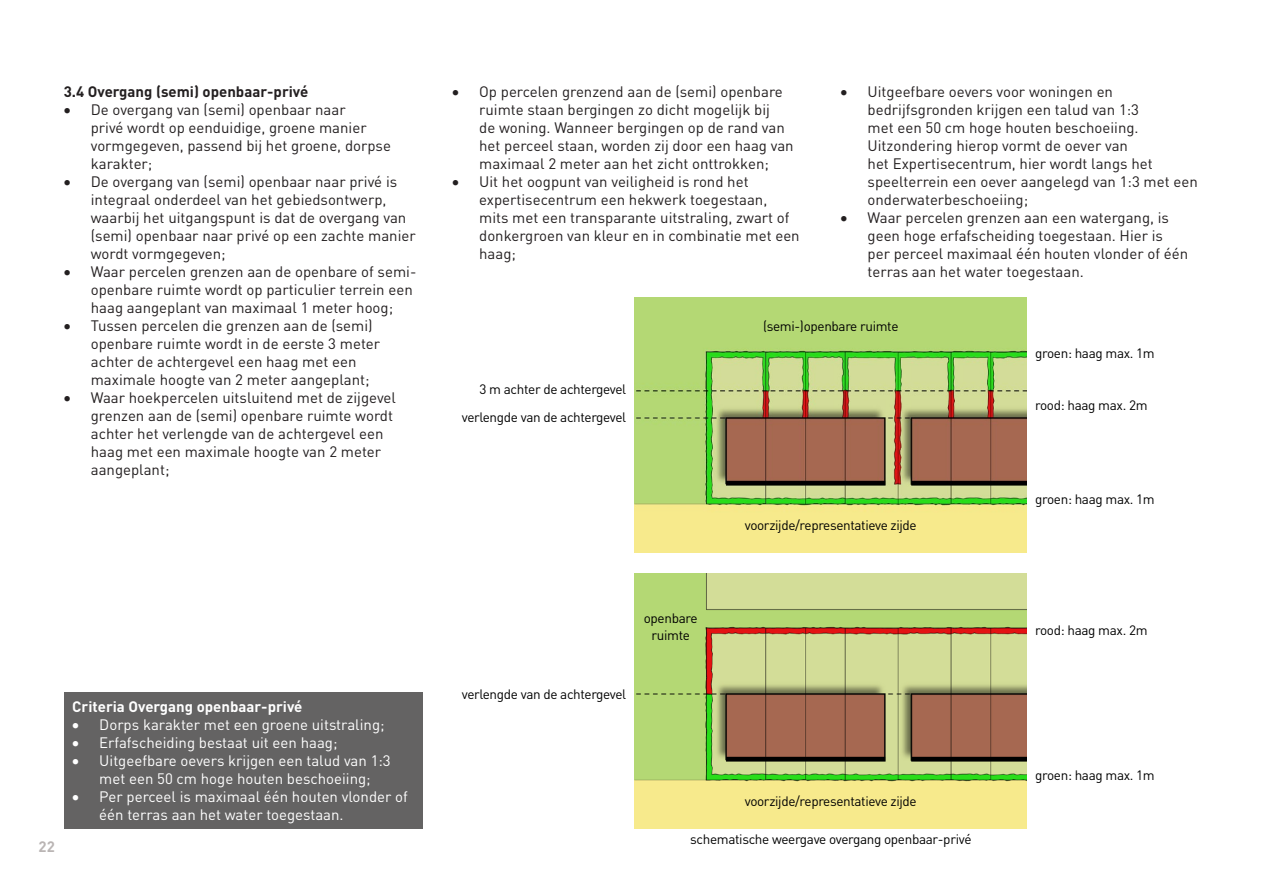
<style>
.page{position:relative;width:1263px;height:893px;background:#fff}
.page>*{position:absolute;margin:0;border:0;box-sizing:border-box;transform-origin:0 0}
.t1{font:15px/18px "DINOT";color:#231f20}
.t2{font:15px/18px "DINOT";color:#fff;text-align:center}
.t3{font:700 15px "DINOT";color:#231f20}
.t4{font:700 15px "DINOT";color:#fff}
.t5{font:700 15px "DINOT";color:#bab5b4}
.t6{font:13.5px "DINOT";letter-spacing:-.025em;color:#000}
</style>
<div class="page">
<img style="left:635px;top:298px;width:392px;height:255px">
<img style="left:635px;top:574px;width:392px;height:255px">
<div style="left:64px;top:692px;width:358px;height:137px;background:#646363"></div>
<p class="t3" style="left:64px;top:81px;width:246px">3.4 Overgang (semi) openbaar-privé</p>
<p class="t1" style="left:91px;top:99px;width:302px;text-indent:-27px">• De overgang van (semi) openbaar naar<br>privé wordt op eenduidige, groene manier vormgegeven, passend bij het groene, dorpse karakter;</p>
<p class="t1" style="left:91px;top:171px;width:326px;text-indent:-27px">• De overgang van (semi) openbaar naar privé is integraal onderdeel van het gebiedsontwerp, waarbij het uitgangspunt is dat de overgang van (semi) openbaar naar privé op een zachte manier wordt vormgegeven;</p>
<p class="t1" style="left:91px;top:261px;width:327px;text-indent:-27px">• Waar percelen grenzen aan de openbare of semi&shy;openbare ruimte wordt op particulier terrein een haag aangeplant van maximaal 1 meter hoog;</p>
<p class="t1" style="left:91px;top:315px;width:291px;text-indent:-27px">• Tussen percelen die grenzen aan de (semi) openbare ruimte wordt in de eerste 3 meter achter de achtergevel een haag met een maximale hoogte van 2 meter aangeplant;</p>
<p class="t1" style="left:91px;top:387px;width:307px;text-indent:-27px">• Waar hoekpercelen uitsluitend met de zijgevel grenzen aan de (semi) openbare ruimte wordt achter het verlengde van de achtergevel een haag met een maximale hoogte van 2 meter aangeplant;</p>
<p class="t5" style="left:39px;top:836px;width:18px">22</p>
<p class="t4" style="left:72px;top:697px;width:232px">Criteria Overgang openbaar-privé</p>
<p class="t2" style="left:72px;top:715px;width:314px">• Dorps karakter met een groene uitstraling;</p>
<p class="t2" style="left:72px;top:733px;width:267px">• Erfafscheiding bestaat uit een haag;</p>
<p class="t2" style="left:72px;top:751px;width:320px">• Uitgeefbare oevers krijgen een talud van 1:3 met een 50 cm hoge houten beschoeiing;</p>
<p class="t2" style="left:99px;top:787px;width:310px;text-align:left;text-indent:-27px">• Per perceel is maximaal één houten vlonder of één terras aan het water toegestaan.</p>
<p class="t1" style="left:479px;top:81px;width:316px;text-indent:-27px">• Op percelen grenzend aan de (semi) openbare ruimte staan bergingen zo dicht mogelijk bij<br>de woning. Wanneer bergingen op de rand van het perceel staan, worden zij door een haag van maximaal 2 meter aan het zicht onttrokken;</p>
<p class="t1" style="left:479px;top:171px;width:322px;text-indent:-27px">• Uit het oogpunt van veiligheid is rond het expertisecentrum een hekwerk toegestaan, mits met een transparante uitstraling, zwart of donkergroen van kleur en in combinatie met een haag;</p>
<p class="t1" style="left:867px;top:81px;width:332px;text-indent:-27px">• Uitgeefbare oevers voor woningen en bedrijfsgronden krijgen een talud van 1:3<br>met een 50 cm hoge houten beschoeiing.<br>Uitzondering hierop vormt de oever van<br>het Expertisecentrum, hier wordt langs het speelterrein een oever aangelegd van 1:3 met een onderwaterbeschoeiing;</p>
<p class="t1" style="left:867px;top:207px;width:322px;text-indent:-27px">• Waar percelen grenzen aan een watergang, is geen hoge erfafscheiding toegestaan. Hier is per perceel maximaal één houten vlonder of één terras aan het water toegestaan.</p>
<p class="t6" style="left:480px;top:380px;width:148px">3 m achter de achtergevel</p>
<p class="t6" style="left:462px;top:408px;width:166px">verlengde van de achtergevel</p>
<p class="t6" style="left:763px;top:317px;width:137px">(semi-)openbare ruimte</p>
<p class="t6" style="left:644px;top:609px;width:55px">openbare</p>
<p class="t6" style="left:651px;top:625px;width:40px">ruimte</p>
<p class="t6" style="left:462px;top:684px;width:166px">verlengde van de achtergevel</p>
<p class="t6" style="left:745px;top:516px;width:174px">voorzijde/representatieve zijde</p>
<p class="t6" style="left:745px;top:792px;width:174px">voorzijde/representatieve zijde</p>
<p class="t6" style="left:690px;top:830px;width:283px">schematische weergave overgang openbaar-privé</p>
<p class="t6" style="left:1035px;top:344px;width:121px">groen: haag max. 1m</p>
<p class="t6" style="left:1035px;top:396px;width:114px">rood: haag max. 2m</p>
<p class="t6" style="left:1035px;top:490px;width:121px">groen: haag max. 1m</p>
<p class="t6" style="left:1035px;top:621px;width:114px">rood: haag max. 2m</p>
<p class="t6" style="left:1035px;top:766px;width:121px">groen: haag max. 1m</p>
</div>
